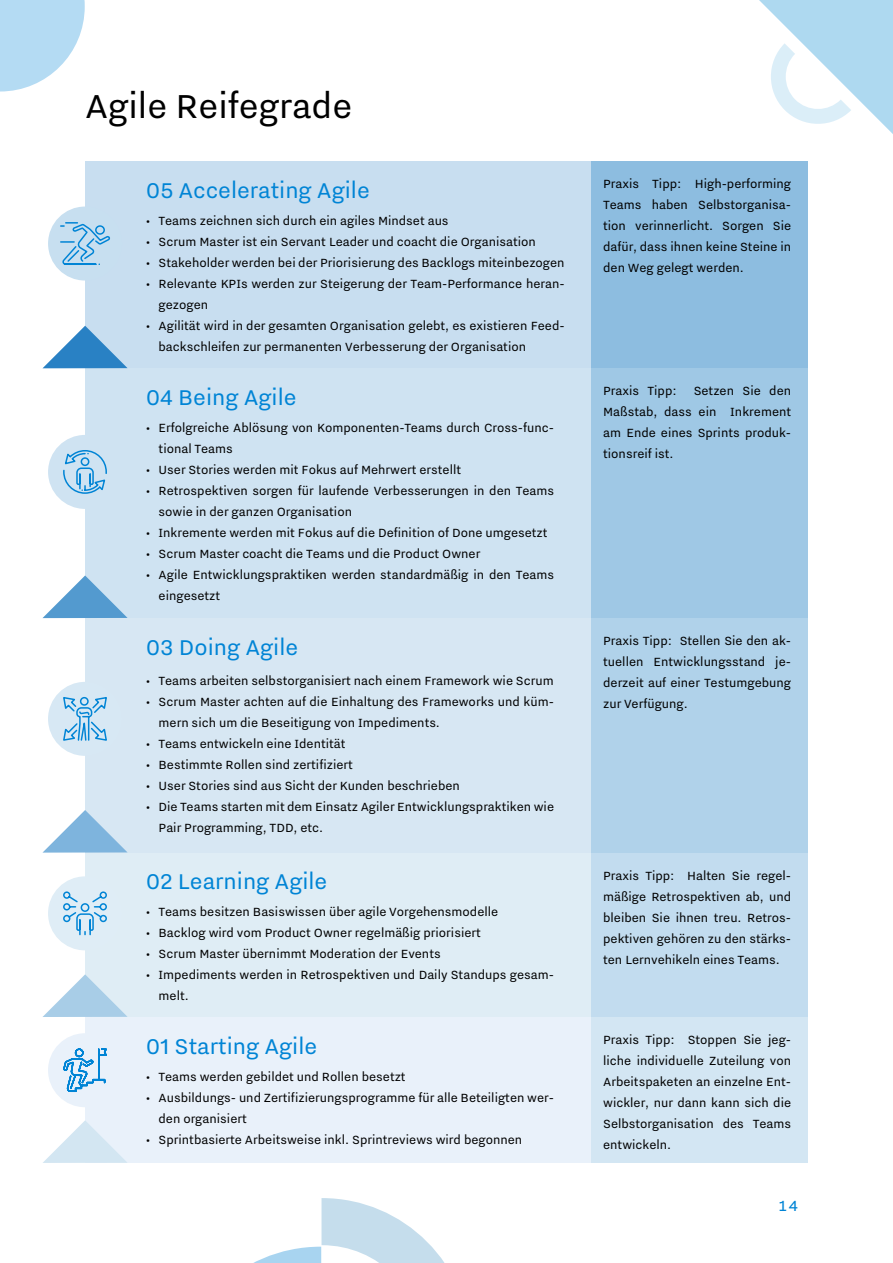
<style>
.page{position:relative;width:893px;height:1263px;background:#fff}
.page>*{position:absolute;margin:0;border:0;box-sizing:border-box;transform-origin:0 0}
.t1{font:42px "Nitti Grotesk";color:#000}
.t2{font:27px "Nitti Grotesk";color:#0084d5}
.t3{font:18px "Nitti";color:#0084d5}
.t4{font:15px/21px "Nitti Grotesk";color:#000}
</style>
<div class="page">
<svg style="left:0;top:0;width:85px;height:92px"></svg>
<svg style="left:253px;top:1198px;width:192px;height:65px"></svg>
<svg style="left:759px;top:0;width:134px;height:134px"></svg>
<div style="left:85px;top:1017px;width:506px;height:146px;background:#e9f1fa"></div>
<div style="left:591px;top:1017px;width:217px;height:146px;background:#d3e6f3"></div>
<div style="left:48px;top:1033px;width:74px;height:74px;background:#e9f1fa;border-radius:50%"></div>
<svg style="left:63px;top:1048px;width:44px;height:44px"></svg>
<svg style="left:43px;top:1121px;width:84px;height:42px"></svg>
<div style="left:85px;top:853px;width:506px;height:164px;background:#dfedf5"></div>
<div style="left:591px;top:853px;width:217px;height:164px;background:#c2dcef"></div>
<div style="left:48px;top:876px;width:74px;height:74px;background:#dfedf6;border-radius:50%"></div>
<svg style="left:63px;top:891px;width:44px;height:45px"></svg>
<svg style="left:43px;top:974px;width:84px;height:43px"></svg>
<div style="left:85px;top:618px;width:506px;height:235px;background:#d7e7f3"></div>
<div style="left:591px;top:618px;width:217px;height:235px;background:#b0d2ea"></div>
<div style="left:48px;top:682px;width:74px;height:74px;background:#d7e8f4;border-radius:50%"></div>
<svg style="left:63px;top:696px;width:44px;height:45px"></svg>
<svg style="left:43px;top:810px;width:85px;height:43px"></svg>
<div style="left:85px;top:368px;width:506px;height:250px;background:#cfe3f2"></div>
<div style="left:591px;top:368px;width:217px;height:250px;background:#9fc8e5"></div>
<div style="left:48px;top:435px;width:74px;height:74px;background:#cfe3f2;border-radius:50%"></div>
<svg style="left:63px;top:450px;width:44px;height:44px"></svg>
<svg style="left:43px;top:575px;width:85px;height:43px"></svg>
<div style="left:85px;top:161px;width:506px;height:207px;background:#c8def0"></div>
<div style="left:591px;top:161px;width:217px;height:207px;background:#8dbde0"></div>
<div style="left:48px;top:207px;width:74px;height:74px;background:#c7dff0;border-radius:50%"></div>
<svg style="left:60px;top:222px;width:50px;height:43px"></svg>
<svg style="left:43px;top:326px;width:85px;height:42px"></svg>
<h1 class="t1" style="left:85px;top:86px;width:269px">Agile Reifegrade</h1>
<h2 class="t2" style="left:146px;top:177px;width:225px">05 Accelerating Agile</h2>
<p class="t4" style="left:603px;top:173px;width:190px;text-align:justify">Praxis Tipp: High-performing Teams haben Selbstorganisa&shy;tion verinnerlicht. Sorgen Sie dafür, dass ihnen keine Steine in den Weg gelegt werden.</p>
<p class="t4" style="left:146px;top:210px;width:304px">• Teams zeichnen sich durch ein agiles Mindset aus</p>
<p class="t4" style="left:146px;top:231px;width:392px">• Scrum Master ist ein Servant Leader und coacht die Organisation</p>
<p class="t4" style="left:146px;top:252px;width:420px">• Stakeholder werden bei der Priorisierung des Backlogs miteinbezogen</p>
<p class="t4" style="left:159px;top:273px;width:408px;text-indent:-13px">• Relevante KPIs werden zur Steigerung der Team-Performance heran&shy;gezogen</p>
<p class="t4" style="left:159px;top:315px;width:408px;text-indent:-13px">• Agilität wird in der gesamten Organisation gelebt, es existieren Feed&shy;backschleifen zur permanenten Verbesserung der Organisation</p>
<h2 class="t2" style="left:146px;top:384px;width:152px">04 Being Agile</h2>
<p class="t4" style="left:603px;top:380px;width:190px;text-align:justify">Praxis Tipp: Setzen Sie den Maßstab, dass ein Inkrement am Ende eines Sprints produk&shy;tionsreif ist.</p>
<p class="t4" style="left:159px;top:417px;width:397px;text-indent:-13px">• Erfolgreiche Ablösung von Komponenten-Teams durch Cross-func&shy;tional Teams</p>
<p class="t4" style="left:146px;top:459px;width:317px">• User Stories werden mit Fokus auf Mehrwert erstellt</p>
<p class="t4" style="left:159px;top:480px;width:397px;text-indent:-13px">• Retrospektiven sorgen für laufende Verbesserungen in den Teams sowie in der ganzen Organisation</p>
<p class="t4" style="left:146px;top:522px;width:403px">• Inkremente werden mit Fokus auf die Definition of Done umgesetzt</p>
<p class="t4" style="left:146px;top:543px;width:336px">• Scrum Master coacht die Teams und die Product Owner</p>
<p class="t4" style="left:159px;top:564px;width:397px;text-indent:-13px">• Agile Entwicklungspraktiken werden standardmäßig in den Teams eingesetzt</p>
<h2 class="t2" style="left:146px;top:633px;width:154px">03 Doing Agile</h2>
<p class="t4" style="left:603px;top:630px;width:189px;text-align:justify">Praxis Tipp: Stellen Sie den ak&shy;tuellen Entwicklungsstand je&shy;derzeit auf einer Testumgebung zur Verfügung.</p>
<p class="t4" style="left:146px;top:670px;width:409px">• Teams arbeiten selbstorganisiert nach einem Framework wie Scrum</p>
<p class="t4" style="left:159px;top:691px;width:397px;text-indent:-13px">• Scrum Master achten auf die Einhaltung des Frameworks und küm&shy;mern sich um die Beseitigung von Impediments.</p>
<p class="t4" style="left:146px;top:733px;width:201px">• Teams entwickeln eine Identität</p>
<p class="t4" style="left:146px;top:754px;width:209px">• Bestimmte Rollen sind zertifiziert</p>
<p class="t4" style="left:146px;top:775px;width:316px">• User Stories sind aus Sicht der Kunden beschrieben</p>
<p class="t4" style="left:159px;top:796px;width:397px;text-indent:-13px">• Die Teams starten mit dem Einsatz Agiler Entwicklungspraktiken wie<br>Pair Programming, TDD, etc.</p>
<h2 class="t2" style="left:146px;top:868px;width:183px">02 Learning Agile</h2>
<p class="t4" style="left:603px;top:865px;width:189px;text-align:justify">Praxis Tipp: Halten Sie regel&shy;mäßige Retrospektiven ab, und bleiben Sie ihnen treu. Retros&shy;pektiven gehören zu den stärks&shy;ten Lernvehikeln eines Teams.</p>
<p class="t4" style="left:146px;top:901px;width:354px">• Teams besitzen Basiswissen über agile Vorgehensmodelle</p>
<p class="t4" style="left:146px;top:922px;width:337px">• Backlog wird vom Product Owner regelmäßig priorisiert</p>
<p class="t4" style="left:146px;top:943px;width:296px">• Scrum Master übernimmt Moderation der Events</p>
<p class="t4" style="left:159px;top:964px;width:397px;text-indent:-13px">• Impediments werden in Retrospektiven und Daily Standups gesam&shy;melt.</p>
<h2 class="t2" style="left:146px;top:1032px;width:173px">01 Starting Agile</h2>
<p class="t4" style="left:603px;top:1029px;width:190px;text-align:justify">Praxis Tipp: Stoppen Sie jeg&shy;liche individuelle Zuteilung von Arbeitspaketen an einzelne Ent&shy;wickler, nur dann kann sich die Selbstorganisation des Teams entwickeln.</p>
<p class="t4" style="left:146px;top:1066px;width:261px">• Teams werden gebildet und Rollen besetzt</p>
<p class="t4" style="left:159px;top:1087px;width:397px;text-indent:-13px">• Ausbildungs- und Zertifizierungsprogramme für alle Beteiligten wer&shy;den organisiert</p>
<p class="t4" style="left:146px;top:1129px;width:378px">• Sprintbasierte Arbeitsweise inkl. Sprintreviews wird begonnen</p>
<p class="t3" style="left:777px;top:1196px;width:23px">14</p>
</div>
